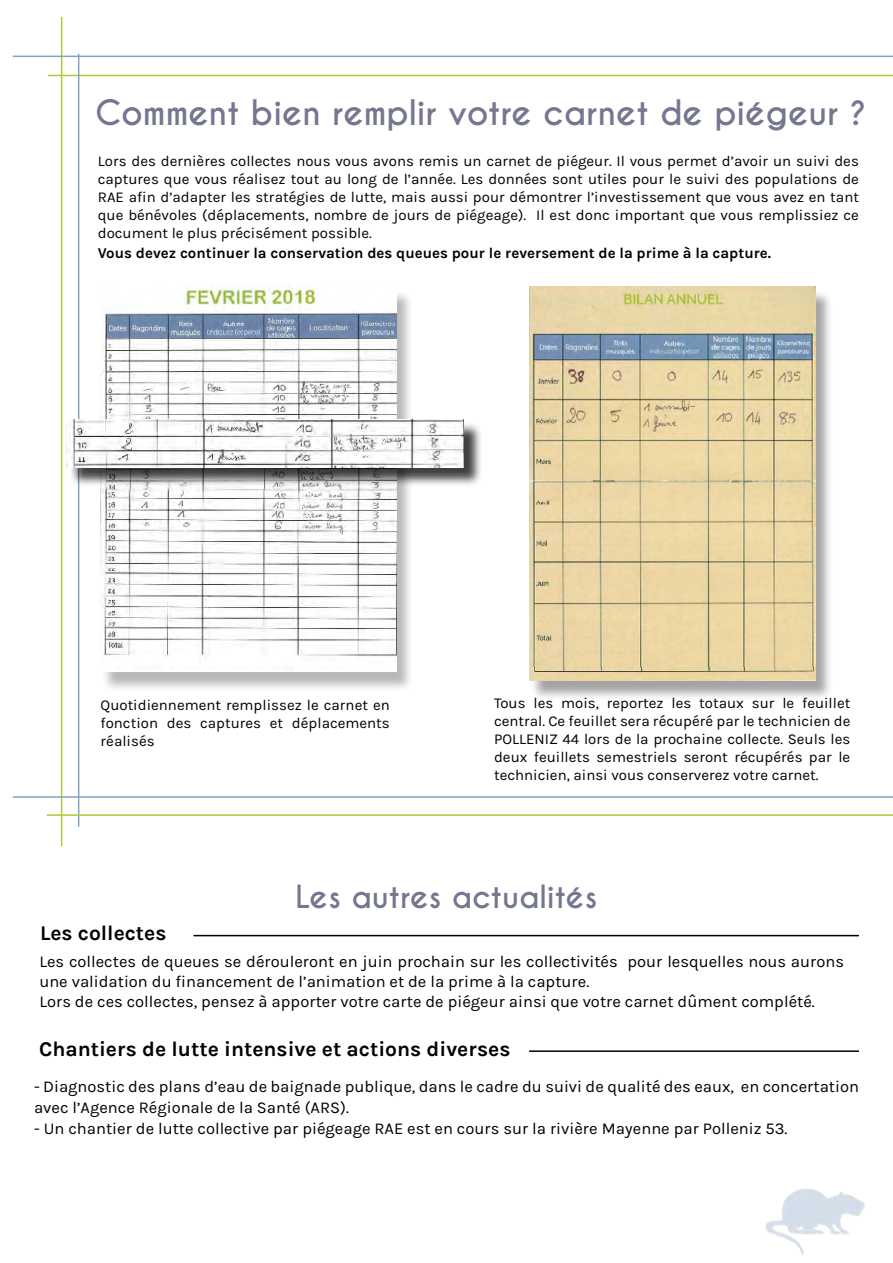
<style>
.page{position:relative;width:893px;height:1263px;background:#fff}
.page>*{position:absolute;margin:0;border:0;box-sizing:border-box;transform-origin:0 0}
.t1{font:700 33px "Caviar Dreams";color:#74778f}
.t2{font:700 30px "Caviar Dreams";color:#74778f}
.t3{font:700 21px "Karla";color:#000}
.t4{font:16.5px/19.8px "Karla";color:#000}
.t5{font:15px/18px "Karla";color:#000;text-align:justify}
.t6{font:700 15px "Karla";color:#000}
</style>
<div class="page">
<hr style="left:61px;top:17px;width:1px;height:829px;background:#b6c82f">
<hr style="left:13px;top:56px;width:880px;height:1px;background:#85a1c4">
<hr style="left:48px;top:75px;width:845px;height:1px;background:#b6c82f">
<hr style="left:78px;top:54px;width:1px;height:772px;background:#85a1c4">
<hr style="left:13px;top:796px;width:880px;height:2px;background:#85a1c4">
<hr style="left:47px;top:814px;width:846px;height:2px;background:#b6c82f">
<img style="left:765px;top:1189px;width:100px;height:66px">
<hr style="left:529px;top:1050px;width:330px;height:2px;background:#000">
<hr style="left:193px;top:935px;width:666px;height:1px;background:#000">
<div style="left:101px;top:289px;width:312px;height:403px;background:#000;opacity:.28"></div>
<img style="left:101px;top:286px;width:296px;height:386px">
<div style="left:530px;top:290px;width:303px;height:411px;background:#000;opacity:.36"></div>
<img style="left:529px;top:287px;width:286px;height:394px">
<div style="left:68px;top:421px;width:414px;height:66px;background:#000;opacity:.75"></div>
<img style="left:67px;top:420px;width:396px;height:48px">
<h1 class="t1" style="left:95px;top:93px;width:773px">Comment bien remplir votre carnet de piégeur ?</h1>
<p class="t5" style="left:98px;top:152px;width:763px">Lors des dernières collectes nous vous avons remis un carnet de piégeur. Il vous permet d’avoir un suivi des captures que vous réalisez tout au long de l’année. Les données sont utiles pour le suivi des populations de RAE afin d’adapter les stratégies de lutte, mais aussi pour démontrer l’investissement que vous avez en tant que bénévoles (déplacements, nombre de jours de piégeage). Il est donc important que vous remplissiez ce document le plus précisément possible.</p>
<p class="t6" style="left:98px;top:244px;width:675px">Vous devez continuer la conservation des queues pour le reversement de la prime à la capture.</p>
<p class="t5" style="left:101px;top:696px;width:291px">Quotidiennement remplissez le carnet en fonction des captures et déplacements réalisés</p>
<p class="t5" style="left:494px;top:694px;width:358px">Tous les mois, reportez les totaux sur le feuillet central. Ce feuillet sera récupéré par le technicien de POLLENIZ 44 lors de la prochaine collecte. Seuls les deux feuillets semestriels seront récupérés par le technicien, ainsi vous conserverez votre carnet.</p>
<h3 class="t3" style="left:40px;top:921px;width:128px">Les collectes</h3>
<h2 class="t2" style="left:296px;top:878px;width:303px">Les autres actualités</h2>
<p class="t4" style="left:39px;top:952px;width:806px">Les collectes de queues se dérouleront en juin prochain sur les collectivités pour lesquelles nous aurons une validation du financement de l’animation et de la prime à la capture.<br>Lors de ces collectes, pensez à apporter votre carte de piégeur ainsi que votre carnet dûment complété.</p>
<h3 class="t3" style="left:39px;top:1036px;width:473px">Chantiers de lutte intensive et actions diverses</h3>
<p class="t4" style="left:34px;top:1076px;width:826px;line-height:21px">- Diagnostic des plans d’eau de baignade publique, dans le cadre du suivi de qualité des eaux, en concertation avec l’Agence Régionale de la Santé (ARS).</p>
<p class="t4" style="left:34px;top:1119px;width:755px">- Un chantier de lutte collective par piégeage RAE est en cours sur la rivière Mayenne par Polleniz 53.</p>
</div>
